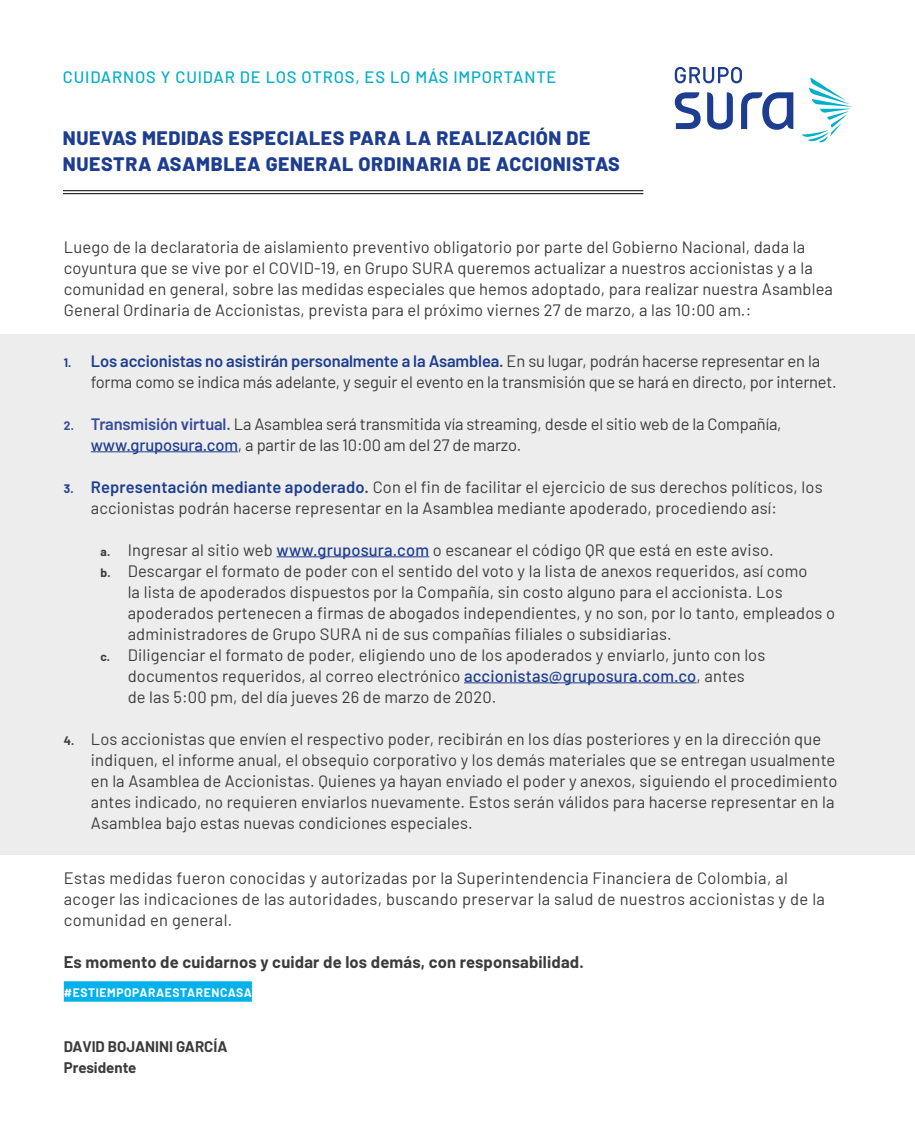
<style>
.page{position:relative;width:915px;height:1127px;background:#fff}
.page>*{position:absolute;margin:0;border:0;box-sizing:border-box;transform-origin:0 0}
.t1{font:800 19.5px/26px "Barlow";letter-spacing:.03em;color:#1d3d90}
.t2{font:16.5px/21px "Barlow";letter-spacing:.01em;color:#3c3c3b}
.t3{font:16.5px/21px "Barlow";letter-spacing:-.01em;color:#3c3c3b}
.t4{font:700 16.5px "Barlow";letter-spacing:.01em;color:#3c3c3b}
.t5{font:500 16.5px "Barlow";letter-spacing:.05em;color:#00afc8}
.t6{font:700 15px/21px "Barlow";color:#3c3c3b}
.t7{font:700 12px "Barlow";letter-spacing:.05em;color:#fff}
.s1{font-weight:700;font-size:12px;color:#1d3d90}
.s2{font-weight:600;color:#1d3d90}
.s3{font-weight:600}
.s4{font-weight:700;font-size:12px;color:#364b9a}
.s5{font-weight:600;color:#364b9a}
.s6{font-weight:500;color:#1d3d90}
.s7{font-weight:700;font-size:12px}
</style>
<div class="page">
<div style="left:0;top:334px;width:914px;height:521px;background:#ededed"></div>
<svg style="left:802px;top:78px;width:49px;height:65px"></svg>
<svg style="left:674px;top:67px;width:119px;height:63px"></svg>
<hr style="left:63px;top:190px;width:580px;height:1px;background:#000">
<hr style="left:63px;top:193px;width:580px;height:1px;background:#000">
<hr style="left:91px;top:451px;width:147px;height:1px;background:#1d3d90">
<hr style="left:276px;top:556px;width:153px;height:1px;background:#1d3d90">
<hr style="left:464px;top:682px;width:232px;height:1px;background:#1d3d90">
<div style="left:64px;top:981px;width:188px;height:20px;background:#00b1eb"></div>
<p class="t5" style="left:63px;top:65px;width:495px">CUIDARNOS Y CUIDAR DE LOS OTROS, ES LO MÁS IMPORTANTE</p>
<p class="t1" style="left:63px;top:124px;width:558px">NUEVAS MEDIDAS ESPECIALES PARA LA REALIZACIÓN DE<br>NUESTRA ASAMBLEA GENERAL ORDINARIA DE ACCIONISTAS</p>
<p class="t2" style="left:64px;top:235px;width:770px">Luego de la declaratoria de aislamiento preventivo obligatorio por parte del Gobierno Nacional, dada la coyuntura que se vive por el COVID-19, en Grupo SURA queremos actualizar a nuestros accionistas y a la comunidad en general, sobre las medidas especiales que hemos adoptado, para realizar nuestra Asamblea General Ordinaria de Accionistas, prevista para el próximo viernes 27 de marzo, a las 10:00 am.:</p>
<p class="t3" style="left:91px;top:349px;width:747px;text-indent:-27px"><span class="s1">1.</span> <span class="s2">Los accionistas no asistirán personalmente a la Asamblea</span><span class="s3">.</span> En su lugar, podrán hacerse representar en la forma como se indica más adelante, y seguir el evento en la transmisión que se hará en directo, por internet.</p>
<p class="t3" style="left:91px;top:412px;width:692px;text-indent:-27px"><span class="s4">2.</span> <span class="s5">Transmisión virtual.</span> La Asamblea será transmitida vía streaming, desde el sitio web de la Compañía, <span class="s6">www.gruposura.com</span>, a partir de las 10:00 am del 27 de marzo.</p>
<p class="t2" style="left:91px;top:475px;width:733px;text-indent:-27px"><span class="s1">3.</span> <span class="s2">Representación mediante apoderado</span><span class="s3">.</span> Con el fin de facilitar el ejercicio de sus derechos políticos, los accionistas podrán hacerse representar en la Asamblea mediante apoderado, procediendo así:</p>
<p class="t2" style="left:101px;top:538px;width:674px"><span class="s7">a.</span> Ingresar al sitio web <span class="s6">www.gruposura.com</span> o escanear el código QR que está en este aviso.</p>
<p class="t2" style="left:101px;top:559px;width:708px"><span class="s7">b.</span> Descargar el formato de poder con el sentido del voto y la lista de anexos requeridos, así como</p>
<p class="t2" style="left:128px;top:580px;width:656px">la lista de apoderados dispuestos por la Compañía, sin costo alguno para el accionista. Los</p>
<p class="t2" style="left:128px;top:601px;width:708px">apoderados pertenecen a firmas de abogados independientes, y no son, por lo tanto, empleados o</p>
<p class="t2" style="left:128px;top:622px;width:545px">administradores de Grupo SURA ni de sus compañías filiales o subsidiarias.</p>
<p class="t2" style="left:101px;top:643px;width:666px"><span class="s7">c.</span> Diligenciar el formato de poder, eligiendo uno de los apoderados y enviarlo, junto con los</p>
<p class="t2" style="left:128px;top:664px;width:618px">documentos requeridos, al correo electrónico <span class="s6">accionistas@gruposura.com.co</span>, antes</p>
<p class="t2" style="left:128px;top:685px;width:370px">de las 5:00 pm, del día jueves 26 de marzo de 2020.</p>
<p class="t2" style="left:91px;top:727px;width:747px;text-indent:-27px"><span class="s7">4.</span> Los accionistas que envíen el respectivo poder, recibirán en los días posteriores y en la dirección que indiquen, el informe anual, el obsequio corporativo y los demás materiales que se entregan usualmente en la Asamblea de Accionistas. Quienes ya hayan enviado el poder y anexos, siguiendo el procedimiento antes indicado, no requieren enviarlos nuevamente. Estos serán válidos para hacerse representar en la Asamblea bajo estas nuevas condiciones especiales.</p>
<p class="t2" style="left:64px;top:866px;width:762px">Estas medidas fueron conocidas y autorizadas por la Superintendencia Financiera de Colombia, al acoger las indicaciones de las autoridades, buscando preservar la salud de nuestros accionistas y de la comunidad en general.</p>
<p class="t4" style="left:64px;top:950px;width:521px">Es momento de cuidarnos y cuidar de los demás, con responsabilidad.</p>
<p class="t7" style="left:64px;top:983px;width:189px">#ESTIEMPOPARAESTARENCASA</p>
<p class="t6" style="left:64px;top:1035px;width:165px">DAVID BOJANINI GARCÍA<br>Presidente</p>
</div>
